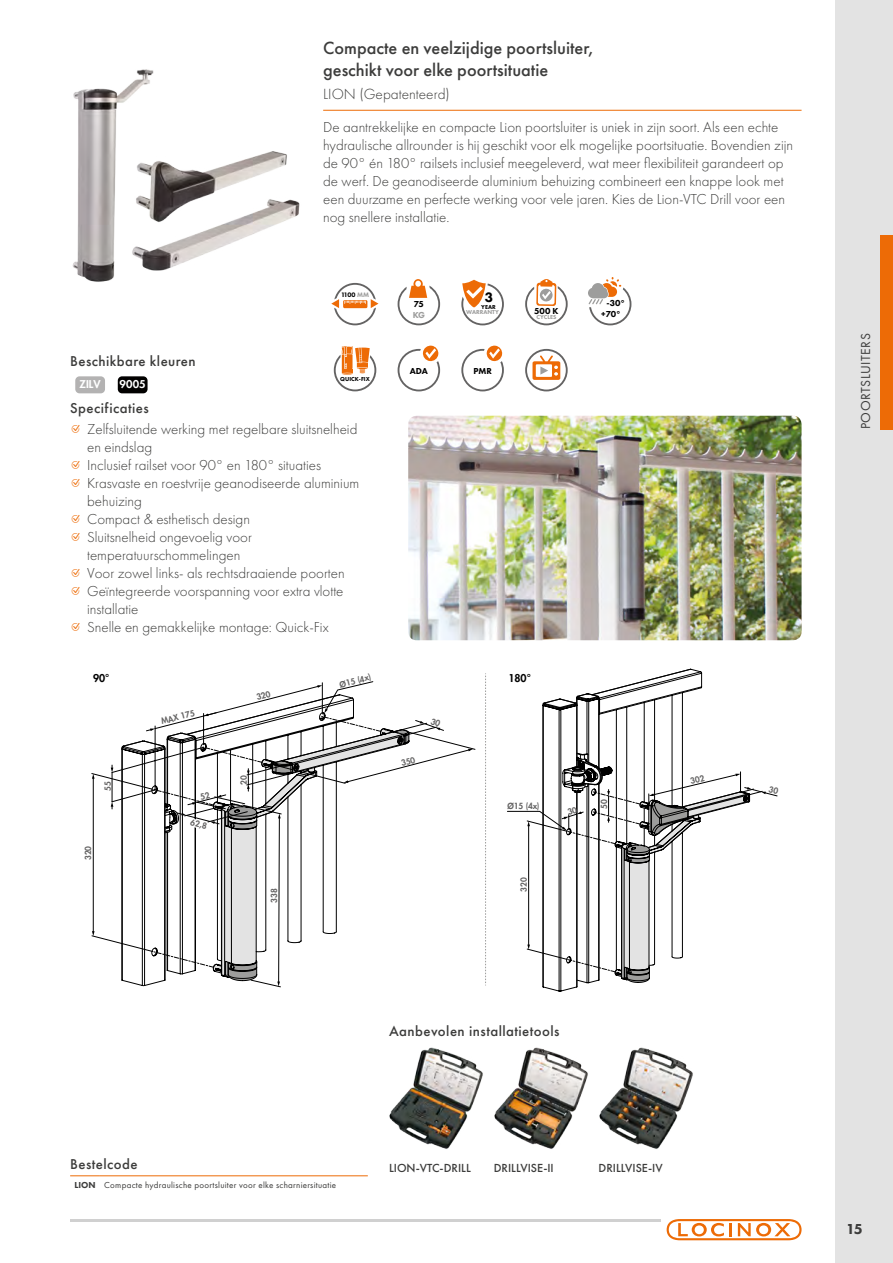
<style>
.page{position:relative;width:893px;height:1263px;background:#fff}
.page>*{position:absolute;margin:0;border:0;box-sizing:border-box;transform-origin:0 0}
.t1{font:500 18.3px/21.9px "Futura PT";color:#3c3c3b}
.t2{font:300 15.3px "Futura PT";color:#3c3c3b}
.t3{font:300 15px/18px "Futura PT";color:#3c3c3b}
.t4{font:800 15px "Futura PT";color:#3c3c3b}
.t5{font:500 14.85px "Futura PT";letter-spacing:.03em;color:#3c3c3b}
.t6{font:800 14.25px "Futura PT";color:#000}
.t7{font:13.5px "Futura PT";letter-spacing:.04em;color:#3c3c3b}
.t8{font:500 12.15px "Futura PT";color:#3c3c3b}
.t9{font:800 10.5px "Futura Std";letter-spacing:.01em;color:#fff;scale:1.06 1}
.t10{font:800 10.5px "Futura Std";color:#000}
.t11{font:9px "Futura PT";letter-spacing:.03em;color:#3c3c3b}
.t12{font:800 9px/10.9px "Futura PT";color:#000;text-align:center}
.t13{font:800 9px "Futura PT";color:#9d9d9c}
.t14{font:800 8.25px "Futura Std";color:#646363}
.t15{font:800 6.75px "Futura PT";letter-spacing:-.035em;color:#000}
.t16{font:800 6px "Futura PT";color:#9d9d9c}
.t17{font:800 6px "Futura PT";color:#000}
.s1{color:#9d9d9c}
.s2{font-family:"DVG";font-weight:400;font-size:18px;color:#ed6b06}
.s3{font-weight:800}
</style>
<div class="page">
<div style="left:835px;top:0;width:58px;height:1263px;background:#e3e3e3"></div>
<hr style="left:70px;top:1219px;width:590px;height:2px;background:#d0d0d0">
<svg style="left:667px;top:1219px;width:134px;height:21px"></svg>
<div style="left:880px;top:235px;width:13px;height:194px;background:#ed6b06"></div>
<img style="left:72px;top:69px;width:228px;height:213px">
<hr style="left:323px;top:110px;width:478px;height:1px;background:#ed6b06">
<img style="left:408px;top:416px;width:393px;height:224px">
<svg style="left:485px;top:673px;width:1px;height:313px"></svg>
<svg style="left:542px;top:669px;width:161px;height:318px"></svg>
<img style="left:389px;top:1047px;width:94px;height:102px">
<img style="left:494px;top:1047px;width:94px;height:102px">
<img style="left:599px;top:1047px;width:94px;height:102px">
<hr style="left:70px;top:1175px;width:30px;height:1px;background:#ed6b06">
<hr style="left:100px;top:1175px;width:268px;height:1px;background:#ed6b06">
<div style="left:75px;top:376px;width:30px;height:17px;background:#b3b2b2;border-radius:4px"></div>
<div style="left:118px;top:376px;width:30px;height:17px;background:#020100;border-radius:4px"></div>
<svg style="left:331px;top:277px;width:301px;height:115px"></svg>
<svg style="left:91px;top:681px;width:384px;height:306px"></svg>
<svg style="left:507px;top:753px;width:271px;height:231px"></svg>
<p class="t1" style="left:323px;top:37px;width:271px">Compacte en veelzijdige poortsluiter, geschikt voor elke poortsituatie</p>
<p class="t2" style="left:323px;top:85px;width:128px">LION (Gepatenteerd)</p>
<p class="t3" style="left:323px;top:118px;width:472px">De aantrekkelijke en compacte Lion poortsluiter is uniek in zijn soort. Als een echte hydraulische allrounder is hij geschikt voor elk mogelijke poortsituatie. Bovendien zijn de 90° én 180° railsets inclusief meegeleverd, wat meer flexibiliteit garandeert op de werf. De geanodiseerde aluminium behuizing combineert een knappe look met een duurzame en perfecte werking voor vele jaren. Kies de Lion-VTC Drill voor een nog snellere installatie.</p>
<p class="t15" style="left:341px;top:291px;width:29px">1100 <span class="s1">MM</span></p>
<p class="t5" style="left:70px;top:352px;width:127px">Beschikbare kleuren</p>
<p class="t5" style="left:70px;top:399px;width:80px">Specificaties</p>
<p class="t3" style="left:87px;top:420px;width:272px;text-indent:-17px"><span class="s2">●</span> Zelfsluitende werking met regelbare sluitsnelheid en eindslag</p>
<p class="t3" style="left:70px;top:456px;width:252px"><span class="s2">●</span> Inclusief railset voor 90° en 180° situaties</p>
<p class="t3" style="left:87px;top:474px;width:274px;text-indent:-17px"><span class="s2">●</span> Krasvaste en roestvrije geanodiseerde aluminium behuizing</p>
<p class="t3" style="left:70px;top:510px;width:181px"><span class="s2">●</span> Compact &amp; esthetisch design</p>
<p class="t3" style="left:70px;top:528px;width:183px;text-align:center"><span class="s2">●</span> Sluitsnelheid ongevoelig voor temperatuurschommelingen</p>
<p class="t3" style="left:70px;top:564px;width:276px"><span class="s2">●</span> Voor zowel links- als rechtsdraaiende poorten</p>
<p class="t3" style="left:87px;top:582px;width:258px;text-indent:-17px"><span class="s2">●</span> Geïntegreerde voorspanning voor extra vlotte installatie</p>
<p class="t3" style="left:70px;top:618px;width:260px"><span class="s2">●</span> Snelle en gemakkelijke montage: Quick-Fix</p>
<p class="t17" style="left:340px;top:375px;width:31px">QUICK-FIX</p>
<p class="t9" style="left:79px;top:378px;width:21px">ZILV</p>
<p class="t9" style="left:120px;top:378px;width:26px">9005</p>
<p class="t12" style="left:414px;top:298px;width:12px">75</p>
<p class="t13" style="left:413px;top:309px;width:14px">KG</p>
<p class="t6" style="left:485px;top:289px;width:10px">3</p>
<p class="t16" style="left:466px;top:309px;width:34px">WARRANTY</p>
<p class="t17" style="left:481px;top:303px;width:16px">YEAR</p>
<p class="t12" style="left:410px;top:366px;width:20px">ADA</p>
<p class="t12" style="left:473px;top:366px;width:20px">PMR</p>
<p class="t12" style="left:534px;top:305px;width:26px">500 K</p>
<p class="t12" style="left:601px;top:298px;width:25px">-30° +70°</p>
<p class="t16" style="left:536px;top:314px;width:21px">CYCLES</p>
<p class="t14" style="left:338px;top:680px;width:34px;rotate:-15deg">Ø15 (4x)</p>
<p class="t10" style="left:93px;top:671px;width:18px">90°</p>
<p class="t10" style="left:508px;top:671px;width:24px">180°</p>
<p class="t14" style="left:160px;top:717px;width:36px;rotate:-15deg">MAX 175</p>
<p class="t14" style="left:103px;top:791px;width:11px;rotate:-90deg">55</p>
<p class="t14" style="left:83px;top:860px;width:16px;rotate:-90deg">320</p>
<p class="t14" style="left:192px;top:817px;width:18px;rotate:15deg">62,8</p>
<p class="t14" style="left:238px;top:784px;width:11px;rotate:-90deg">20</p>
<p class="t14" style="left:269px;top:903px;width:16px;rotate:-90deg">338</p>
<p class="t14" style="left:507px;top:801px;width:34px">Ø15 (4x)</p>
<p class="t14" style="left:518px;top:892px;width:16px;rotate:-90deg">320</p>
<p class="t14" style="left:599px;top:808px;width:11px;rotate:-90deg">50</p>
<p class="t5" style="left:389px;top:1022px;width:172px">Aanbevolen installatietools</p>
<p class="t5" style="left:70px;top:1155px;width:69px">Bestelcode</p>
<p class="t8" style="left:389px;top:1161px;width:83px">LION-VTC-DRILL</p>
<p class="t8" style="left:494px;top:1161px;width:62px">DRILLVISE-II</p>
<p class="t8" style="left:598px;top:1161px;width:66px">DRILLVISE-IV</p>
<p class="t11" style="left:74px;top:1179px;width:263px"><span class="s3">LION</span> Compacte hydraulische poortsluiter voor elke scharniersituatie</p>
<p class="t7" style="left:858px;top:429px;width:98px;rotate:-90deg">POORTSLUITERS</p>
<p class="t4" style="left:846px;top:1220px;width:18px">15</p>
</div>
